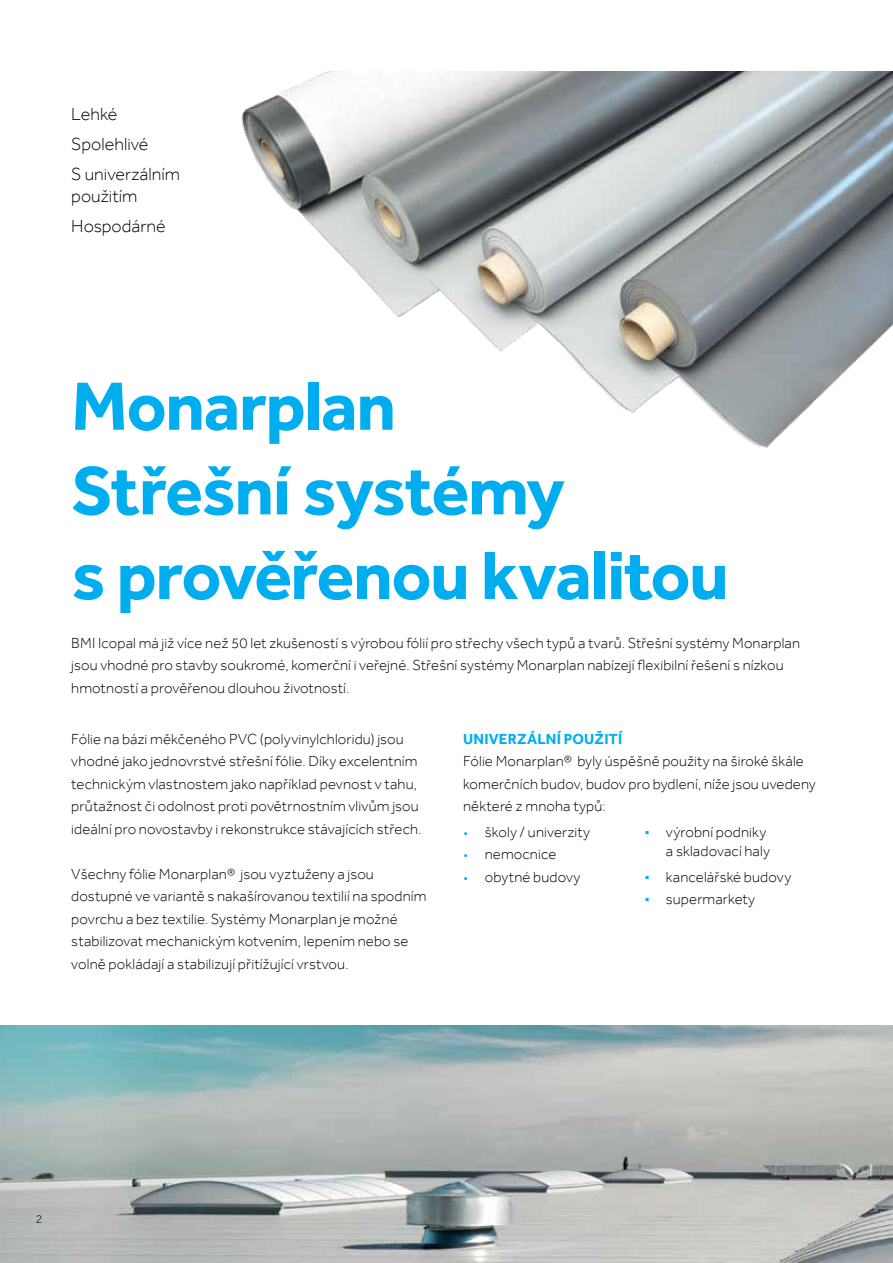
<style>
.page{position:relative;width:893px;height:1263px;background:#fff}
.page>*{position:absolute;margin:0;border:0;box-sizing:border-box;transform-origin:0 0}
.t1{font:700 70.5px/84.6px "Effra";letter-spacing:-.015em;color:#00aeef}
.t2{font:300 18px/30px "Effra";color:#000}
.t3{font:300 15px/22.5px "Effra";letter-spacing:.01em;color:#000}
.t4{font:700 15px "Effra";letter-spacing:.01em;color:#00aeef}
.t5{font:300 12px "Effra";color:#000}
.s1{font-size:13.5px;color:#00aeef}
.s2{font-family:"Arial Narrow";font-weight:400;font-size:13.5px;color:#00aeef}
</style>
<div class="page">
<img style="left:0;top:1026px;width:893px;height:237px">
<img style="left:876px;top:1025px;width:17px;height:46px">
<img style="left:241px;top:71px;width:652px;height:377px">
<p class="t2" style="left:71px;top:99px;width:110px">Lehké<br>Spolehlivé<br>S univerzálním</p>
<p class="t2" style="left:71px;top:181px;width:96px">použitím<br>Hospodárné</p>
<h1 class="t1" style="left:71px;top:363px;width:659px">Monarplan<br>Střešní systémy<br>s prověřenou kvalitou</h1>
<p class="t3" style="left:71px;top:631px;width:730px">BMI Icopal má již více než 50 let zkušeností s výrobou fólií pro střechy všech typů a tvarů. Střešní systémy Monarplan jsou vhodné pro stavby soukromé, komerční i veřejné. Střešní systémy Monarplan nabízejí flexibilní řešení s nízkou hmotností a prověřenou dlouhou životností.</p>
<p class="t3" style="left:71px;top:727px;width:352px">Fólie na bázi měkčeného PVC (polyvinylchloridu) jsou vhodné jako jednovrstvé střešní fólie. Díky excelentním technickým vlastnostem jako například pevnost v tahu, průtažnost či odolnost proti povětrnostním vlivům jsou ideální pro novostavby i rekonstrukce stávajících střech.</p>
<p class="t3" style="left:71px;top:862px;width:357px">Všechny fólie Monarplan® jsou vyztuženy a jsou dostupné ve variantě s nakašírovanou textilií na spodním povrchu a bez textilie. Systémy Monarplan je možné stabilizovat mechanickým kotvením, lepením nebo se volně pokládají a stabilizují přitížující vrstvou.</p>
<p class="t4" style="left:463px;top:730px;width:161px">UNIVERZÁLNÍ POUŽITÍ</p>
<p class="t3" style="left:463px;top:750px;width:354px">Fólie Monarplan® byly úspěšně použity na široké škále komerčních budov, budov pro bydlení, níže jsou uvedeny některé z mnoha typů:</p>
<p class="t3" style="left:463px;top:820px;width:128px"><span class="s1">•</span> školy / univerzity</p>
<p class="t3" style="left:463px;top:843px;width:94px"><span class="s1">•</span> nemocnice</p>
<p class="t3" style="left:463px;top:865px;width:119px"><span class="s1">•</span> obytné budovy</p>
<p class="t3" style="left:645px;top:822px;width:127px;line-height:19.5px;text-align:right"><span class="s2">▪</span> výrobní podniky a skladovací haly</p>
<p class="t3" style="left:645px;top:865px;width:148px"><span class="s2">▪</span> kancelářské budovy</p>
<p class="t3" style="left:645px;top:888px;width:112px"><span class="s2">▪</span> supermarkety</p>
<p class="t5" style="left:36px;top:1211px;width:8px">2</p>
</div>
